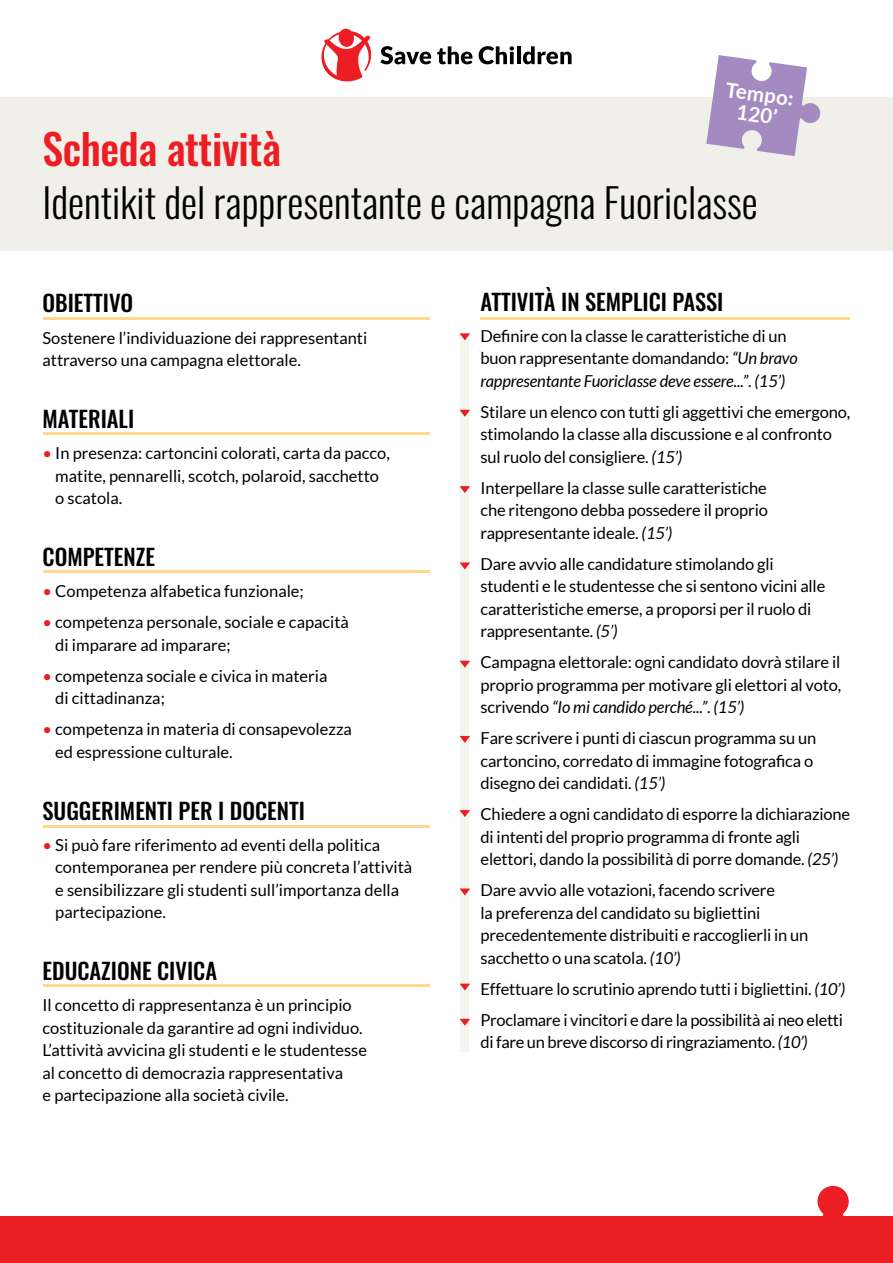
<style>
.page{position:relative;width:893px;height:1263px;background:#fff}
.page>*{position:absolute;margin:0;border:0;box-sizing:border-box;transform-origin:0 0}
.t1{font:500 42px "Oswald";letter-spacing:-.01em;color:#ed1d24}
.t2{font:300 40.5px "Oswald";color:#000}
.t3{font:500 22.5px "Oswald";color:#000}
.t4{font:700 20.55px/20.5px "Lato";color:#fff;text-align:center}
.t5{font:16.5px/22.5px "Lato";letter-spacing:-.01em;color:#000}
.s1{color:#ed1d24}
.s2{font-style:italic}
</style>
<div class="page">
<hr style="left:43px;top:317px;width:386px;height:3px;background:#ffd78f">
<hr style="left:480px;top:317px;width:370px;height:3px;background:#ffd78f">
<hr style="left:43px;top:432px;width:386px;height:3px;background:#ffd78f">
<hr style="left:43px;top:571px;width:386px;height:2px;background:#ffd78f">
<hr style="left:43px;top:825px;width:386px;height:2px;background:#ffd78f">
<hr style="left:43px;top:984px;width:386px;height:3px;background:#ffd78f">
<div style="left:460px;top:333px;width:9px;height:719px;background:#f5f4ef"></div>
<div style="left:0;top:97px;width:893px;height:154px;background:#f1efe9"></div>
<svg style="left:380px;top:46px;width:51px;height:18px"></svg>
<svg style="left:437px;top:46px;width:35px;height:18px"></svg>
<svg style="left:479px;top:46px;width:35px;height:18px"></svg>
<hr style="left:517px;top:46px;width:4px;height:18px;background:#000">
<svg style="left:523px;top:46px;width:49px;height:18px"></svg>
<svg style="left:321px;top:28px;width:51px;height:54px"></svg>
<div style="left:0;top:1216px;width:893px;height:47px;background:#ed1d24"></div>
<svg style="left:817px;top:1186px;width:32px;height:30px"></svg>
<svg style="left:706px;top:55px;width:115px;height:101px"></svg>
<svg style="left:460px;top:333px;width:10px;height:7px"></svg>
<svg style="left:460px;top:410px;width:10px;height:7px"></svg>
<svg style="left:460px;top:486px;width:10px;height:7px"></svg>
<svg style="left:460px;top:562px;width:10px;height:7px"></svg>
<svg style="left:460px;top:661px;width:10px;height:7px"></svg>
<svg style="left:460px;top:736px;width:10px;height:7px"></svg>
<svg style="left:460px;top:810px;width:10px;height:7px"></svg>
<svg style="left:460px;top:888px;width:10px;height:7px"></svg>
<svg style="left:460px;top:984px;width:10px;height:7px"></svg>
<svg style="left:460px;top:1019px;width:10px;height:7px"></svg>
<h1 class="t1" style="left:43px;top:116px;width:240px">SCHEDA ATTIVITÀ</h1>
<p class="t4" style="left:727px;top:78px;width:70px;rotate:8deg">Tempo:<br>120’</p>
<h2 class="t2" style="left:43px;top:171px;width:717px">Identikit del rappresentante e campagna Fuoriclasse</h2>
<h3 class="t3" style="left:43px;top:286px;width:92px">OBIETTIVO</h3>
<p class="t5" style="left:43px;top:326px;width:326px">Sostenere l’individuazione dei rappresentanti attraverso una campagna elettorale.</p>
<h3 class="t3" style="left:43px;top:401px;width:93px">MATERIALI</h3>
<p class="t5" style="left:55px;top:441px;width:336px;text-indent:-13px"><span class="s1">•</span> In presenza: cartoncini colorati, carta da pacco, matite, pennarelli, scotch, polaroid, sacchetto o scatola.</p>
<h3 class="t3" style="left:43px;top:539px;width:114px">COMPETENZE</h3>
<p class="t5" style="left:43px;top:579px;width:263px"><span class="s1">•</span> Competenza alfabetica funzionale;</p>
<p class="t5" style="left:55px;top:610px;width:295px;text-indent:-13px"><span class="s1">•</span> competenza personale, sociale e capacità di imparare ad imparare;</p>
<p class="t5" style="left:55px;top:664px;width:274px;text-indent:-13px"><span class="s1">•</span> competenza sociale e civica in materia di cittadinanza;</p>
<p class="t5" style="left:55px;top:717px;width:298px;text-indent:-13px"><span class="s1">•</span> competenza in materia di consapevolezza ed espressione culturale.</p>
<h3 class="t3" style="left:43px;top:793px;width:264px">SUGGERIMENTI PER I DOCENTI</h3>
<p class="t5" style="left:55px;top:833px;width:358px;text-indent:-13px"><span class="s1">•</span> Si può fare riferimento ad eventi della politica contemporanea per rendere più concreta l’attività e sensibilizzare gli studenti sull’importanza della partecipazione.</p>
<h3 class="t3" style="left:43px;top:953px;width:176px">EDUCAZIONE CIVICA</h3>
<p class="t5" style="left:43px;top:993px;width:326px">Il concetto di rappresentanza è un principio costituzionale da garantire ad ogni individuo.<br>L’attività avvicina gli studenti e le studentesse al concetto di democrazia rappresentativa<br>e partecipazione alla società civile.</p>
<h3 class="t3" style="left:480px;top:284px;width:244px">ATTIVITÀ IN SEMPLICI PASSI</h3>
<p class="t5" style="left:480px;top:324px;width:319px">Definire con la classe le caratteristiche di un buon rappresentante domandando: <span class="s2">“Un bravo rappresentante Fuoriclasse deve essere...”</span>. <span class="s2">(15’)</span></p>
<p class="t5" style="left:480px;top:400px;width:371px">Stilare un elenco con tutti gli aggettivi che emergono, stimolando la classe alla discussione e al confronto sul ruolo del consigliere. <span class="s2">(15’)</span></p>
<p class="t5" style="left:480px;top:476px;width:289px;text-align:justify">Interpellare la classe sulle caratteristiche che ritengono debba possedere il proprio rappresentante ideale. <span class="s2">(15’)</span></p>
<p class="t5" style="left:480px;top:552px;width:346px">Dare avvio alle candidature stimolando gli studenti e le studentesse che si sentono vicini alle caratteristiche emerse, a proporsi per il ruolo di rappresentante. <span class="s2">(5’)</span></p>
<p class="t5" style="left:480px;top:651px;width:362px;text-align:justify">Campagna elettorale: ogni candidato dovrà stilare il proprio programma per motivare gli elettori al voto, scrivendo <span class="s2">“Io mi candido perché...”</span>. <span class="s2">(15’)</span></p>
<p class="t5" style="left:480px;top:727px;width:337px">Fare scrivere i punti di ciascun programma su un cartoncino, corredato di immagine fotografica o disegno dei candidati. <span class="s2">(15’)</span></p>
<p class="t5" style="left:480px;top:803px;width:371px">Chiedere a ogni candidato di esporre la dichiarazione di intenti del proprio programma di fronte agli elettori, dando la possibilità di porre domande. <span class="s2">(25’)</span></p>
<p class="t5" style="left:480px;top:879px;width:329px">Dare avvio alle votazioni, facendo scrivere<br>la preferenza del candidato su bigliettini precedentemente distribuiti e raccoglierli in un sacchetto o una scatola. <span class="s2">(10’)</span></p>
<p class="t5" style="left:480px;top:973px;width:366px;line-height:31px">Effettuare lo scrutinio aprendo tutti i bigliettini. <span class="s2">(10’)<br></span>Proclamare i vincitori e dare la possibilità ai neo eletti</p>
<p class="t5" style="left:480px;top:1031px;width:329px">di fare un breve discorso di ringraziamento. <span class="s2">(10’)</span></p>
</div>
